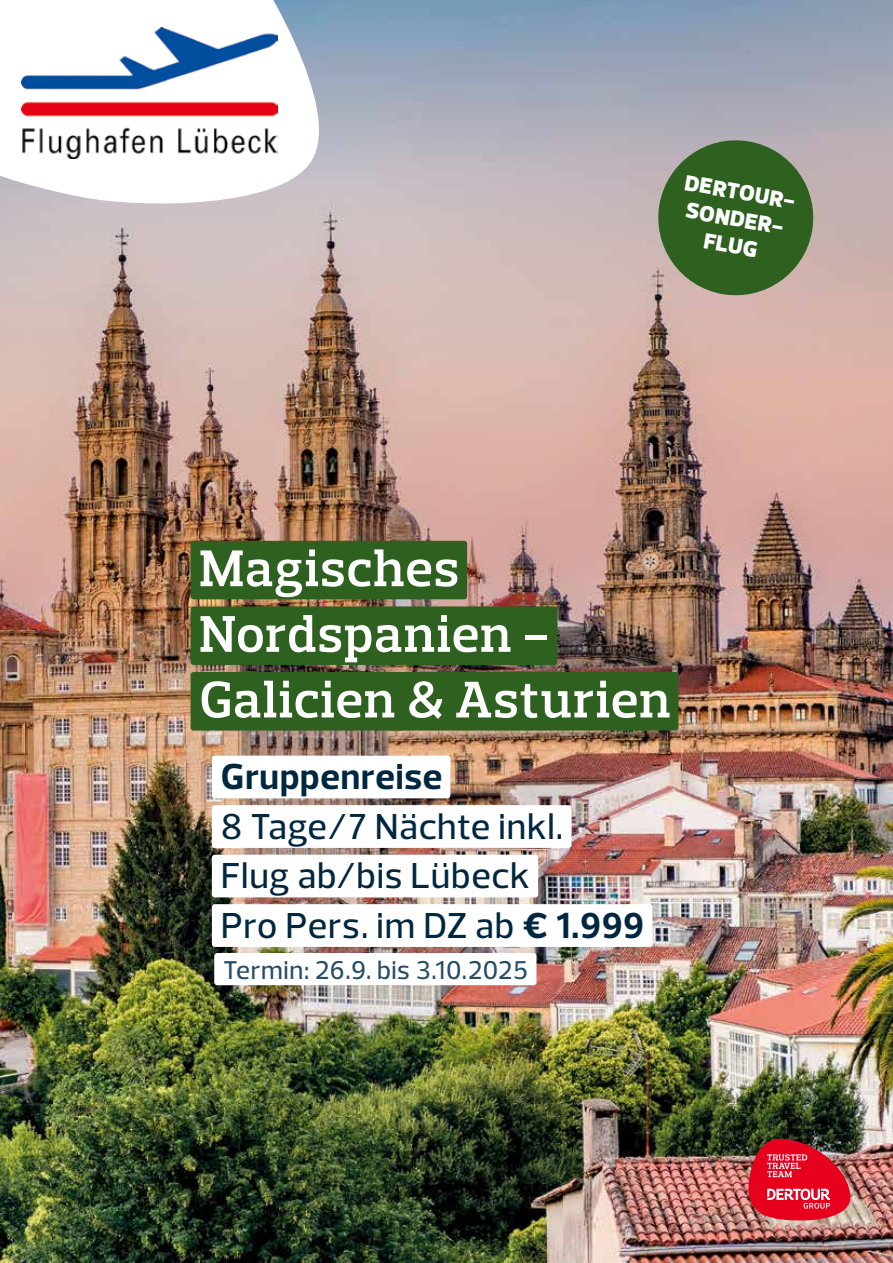
<style>
.page{position:relative;width:893px;height:1263px;background:#fff}
.page>*{position:absolute;margin:0;border:0;box-sizing:border-box;transform-origin:0 0}
.t1{font:600 52.5px/65.7px "Prelo Slab";letter-spacing:.02em;color:#fff}
.t2{font:500 36.75px/49.5px "Prelo";letter-spacing:.02em;color:#002740}
.t3{font:700 36.75px "Prelo";letter-spacing:.025em;color:#002740}
.t4{font:500 26.25px "Prelo";letter-spacing:.02em;color:#264d67}
.t5{font:900 22.5px/27px "Prelo";color:#fff;text-align:center}
.s1{font-weight:700}
</style>
<div class="page">
<img style="left:0;top:0;width:893px;height:1263px">
<svg style="left:0;top:0;width:332px;height:209px"></svg>
<img style="left:748px;top:1139px;width:102px;height:81px">
<img style="left:22px;top:28px;width:255px;height:130px">
<div style="left:191px;top:541px;width:276px;height:58px;background:#2e6020;border-radius:3px"></div>
<div style="left:191px;top:606px;width:366px;height:59px;background:#2e6020;border-radius:3px"></div>
<div style="left:191px;top:672px;width:487px;height:58px;background:#2e6020;border-radius:3px"></div>
<div style="left:212px;top:756px;width:238px;height:42px;background:#fff;border-radius:3px"></div>
<div style="left:212px;top:805px;width:360px;height:43px;background:#fff;border-radius:3px"></div>
<div style="left:212px;top:855px;width:326px;height:42px;background:#fff;border-radius:3px"></div>
<div style="left:212px;top:904px;width:440px;height:43px;background:#fff;border-radius:3px"></div>
<div style="left:214px;top:953px;width:322px;height:32px;background:#fff;border-radius:3px"></div>
<svg style="left:652px;top:134px;width:167px;height:167px;background:#5e7a4f"></svg>
<p class="t5" style="left:687px;top:169px;width:113px;rotate:10deg">DERTOUR-<br>SONDER-<br>FLUG</p>
<h1 class="t1" style="left:200px;top:535px;width:472px">Magisches<br>Nordspanien -<br>Galicien &amp; Asturien</h1>
<p class="t3" style="left:221px;top:754px;width:223px">Gruppenreise</p>
<p class="t2" style="left:221px;top:802px;width:425px">8 Tage/7 Nächte inkl.<br>Flug ab/bis Lübeck<br>Pro Pers. im DZ ab <span class="s1">€ 1.999</span></p>
<p class="t4" style="left:223px;top:954px;width:306px">Termin: 26.9. bis 3.10.2025</p>
</div>
